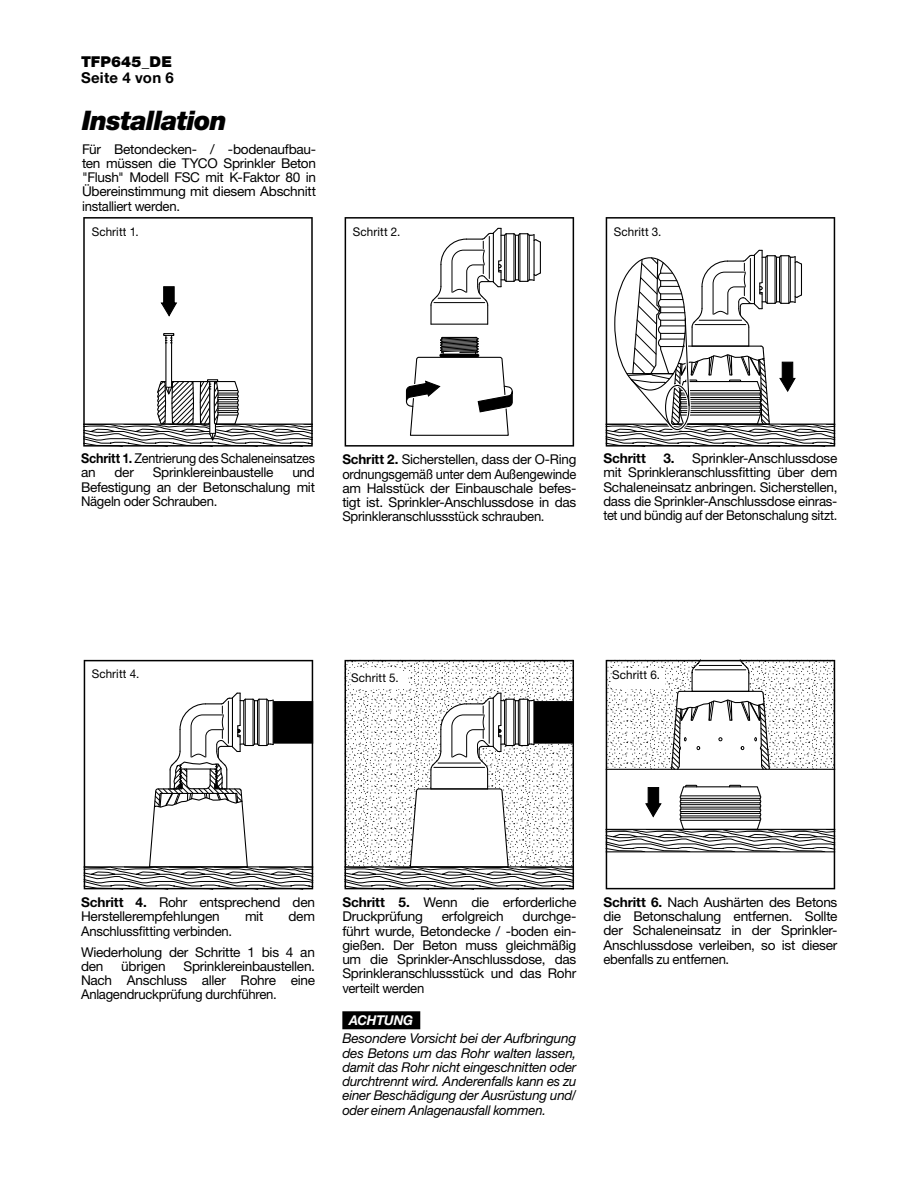
<style>
.page{position:relative;width:918px;height:1188px;background:#fff}
.page>*{position:absolute;margin:0;border:0;box-sizing:border-box;transform-origin:0 0}
.t1{font:italic 900 27px "Helvetica Neue LT Std";letter-spacing:-.03em;color:#000}
.t2{font:700 15px "Helvetica Neue LT Std";letter-spacing:.015em;color:#000}
.t3{font:900 15px "Helvetica Neue LT Std";letter-spacing:.005em;color:#000}
.t4{font:13.5px/14.2px "Helvetica Neue LT Std";letter-spacing:-.02em;color:#000;text-align:justify}
.t5{font:italic 13.5px/14.2px "Helvetica Neue LT Std";letter-spacing:-.015em;color:#000;text-align:justify}
.t6{font:13.5px/14.2px "Helvetica Neue LT Std";letter-spacing:-.02em;color:#000;scale:.93 1}
.t7{font:700 13.5px "Helvetica Neue LT Std";letter-spacing:-.01em;color:#000}
.t8{font:italic 700 13.5px "Helvetica Neue LT Pro";color:#fff}
.t9{font:12px "Helvetica Neue LT Std";letter-spacing:.01em;color:#000}
.t10{font:700 12px "Helvetica Neue LT Std";color:#000}
.s1{font-weight:700}
</style>
<div class="page">
<svg style="left:83px;top:217px;width:230px;height:230px"></svg>
<svg style="left:606px;top:217px;width:229px;height:230px"></svg>
<svg style="left:345px;top:217px;width:229px;height:230px"></svg>
<svg style="left:345px;top:660px;width:229px;height:229px"></svg>
<div style="left:353px;top:669px;width:48px;height:19px;background:#fff"></div>
<div style="left:342px;top:1011px;width:78px;height:18px;background:#000"></div>
<svg style="left:84px;top:660px;width:229px;height:229px"></svg>
<svg style="left:606px;top:660px;width:229px;height:229px"></svg>
<div style="left:92px;top:225px;width:58px;height:28px;background:#fff"></div>
<div style="left:353px;top:225px;width:58px;height:28px;background:#fff"></div>
<div style="left:92px;top:668px;width:58px;height:27px;background:#fff"></div>
<div style="left:614px;top:225px;width:58px;height:28px;background:#fff"></div>
<div style="left:351px;top:671px;width:57px;height:18px;background:#fff"></div>
<div style="left:612px;top:669px;width:52px;height:20px;background:#fff"></div>
<p class="t3" style="left:81px;top:53px;width:93px">TFP645_DE</p>
<p class="t2" style="left:81px;top:69px;width:94px">Seite 4 von 6</p>
<h1 class="t1" style="left:82px;top:104px;width:146px">Installation</h1>
<p class="t4" style="left:82px;top:142px;width:236px">Für Betondecken- / -bodenaufbau&shy;ten müssen die TYCO Sprinkler Beton "Flush" Modell FSC mit K-Faktor 80 in Übereinstimmung mit diesem Abschnitt installiert werden.</p>
<p class="t9" style="left:92px;top:225px;width:49px">Schritt 1.</p>
<p class="t9" style="left:353px;top:224px;width:49px">Schritt 2.</p>
<p class="t9" style="left:614px;top:225px;width:49px">Schritt 3.</p>
<p class="t10" style="left:359px;top:227px;width:38px">Step 2</p>
<p class="t10" style="left:98px;top:227px;width:38px">Step 1</p>
<p class="t10" style="left:620px;top:227px;width:38px">Step 3</p>
<p class="t6" style="left:81px;top:451px;width:253px"><span class="s1">Schritt 1.</span> Zentrierung des Schaleneinsatzes an</p>
<p class="t4" style="left:114px;top:465px;width:21px">der</p>
<p class="t4" style="left:153px;top:465px;width:122px">Sprinklereinbaustelle</p>
<p class="t4" style="left:81px;top:465px;width:236px;text-indent:211px">und Befestigung an der Betonschalung mit Nägeln oder Schrauben.</p>
<p class="t4" style="left:342px;top:452px;width:236px"><span class="s1">Schritt 2.</span> Sicherstellen, dass der O-Ring ordnungsgemäß unter dem Außengewinde am Halsstück der Einbauschale befes&shy;tigt ist. Sprinkler-Anschlussdose in das Sprinkleranschlussstück schrauben.</p>
<p class="t4" style="left:603px;top:451px;width:236px;text-indent:60px"><span class="s1">3.</span> Sprinkler-Anschlussdose mit Sprinkleranschlussfitting über dem Schaleneinsatz anbringen. Sicherstellen, dass die Sprinkler-Anschlussdose einras&shy;tet und bündig auf der Betonschalung sitzt.</p>
<p class="t7" style="left:603px;top:450px;width:44px">Schritt</p>
<p class="t9" style="left:92px;top:667px;width:49px">Schritt 4.</p>
<p class="t9" style="left:351px;top:670px;width:49px">Schritt 5.</p>
<p class="t9" style="left:612px;top:668px;width:49px">Schritt 6.</p>
<p class="t10" style="left:98px;top:670px;width:38px">Step 4</p>
<p class="t10" style="left:620px;top:670px;width:38px">Step 6</p>
<p class="t10" style="left:359px;top:670px;width:28px">Step</p>
<p class="t4" style="left:81px;top:895px;width:236px"><span class="s1">Schritt 4.</span> Rohr entsprechend den<br>Herstellerempfehlungen</p>
<p class="t4" style="left:245px;top:909px;width:20px">mit</p>
<p class="t4" style="left:289px;top:909px;width:28px">dem</p>
<p class="t4" style="left:81px;top:920px;width:235px;line-height:21px">Anschlussfitting verbinden.<br>Wiederholung der Schritte 1 bis 4 an</p>
<p class="t4" style="left:81px;top:959px;width:24px">den</p>
<p class="t4" style="left:121px;top:959px;width:46px">übrigen</p>
<p class="t4" style="left:81px;top:959px;width:236px;text-indent:103px">Sprinklereinbaustellen.<br>Nach Anschluss aller Rohre eine Anlagendruckprüfung durchführen.</p>
<p class="t4" style="left:342px;top:895px;width:235px"><span class="s1">Schritt 5.</span> Wenn die erforderliche<br>Druckprüfung</p>
<p class="t4" style="left:442px;top:909px;width:63px">erfolgreich</p>
<p class="t4" style="left:342px;top:909px;width:236px;text-indent:180px">durchge&shy;führt wurde, Betondecke / -boden ein&shy;gießen. Der Beton muss gleichmäßig um die Sprinkler-Anschlussdose, das Sprinkleranschlussstück und das Rohr verteilt werden</p>
<p class="t8" style="left:349px;top:1011px;width:19px">ACHTUNG</p>
<p class="t5" style="left:342px;top:1031px;width:236px">Besondere Vorsicht bei der Aufbringung des Betons um das Rohr walten lassen, damit das Rohr nicht eingeschnitten oder durchtrennt wird. Anderenfalls kann es zu einer Beschädigung der Ausrüstung und/ oder einem Anlagenausfall kommen.</p>
<p class="t4" style="left:603px;top:895px;width:236px"><span class="s1">Schritt 6.</span> Nach Aushärten des Betons die Betonschalung entfernen. Sollte der Schaleneinsatz in der Sprinkler-Anschlussdose verleiben, so ist dieser ebenfalls zu entfernen.</p>
</div>
